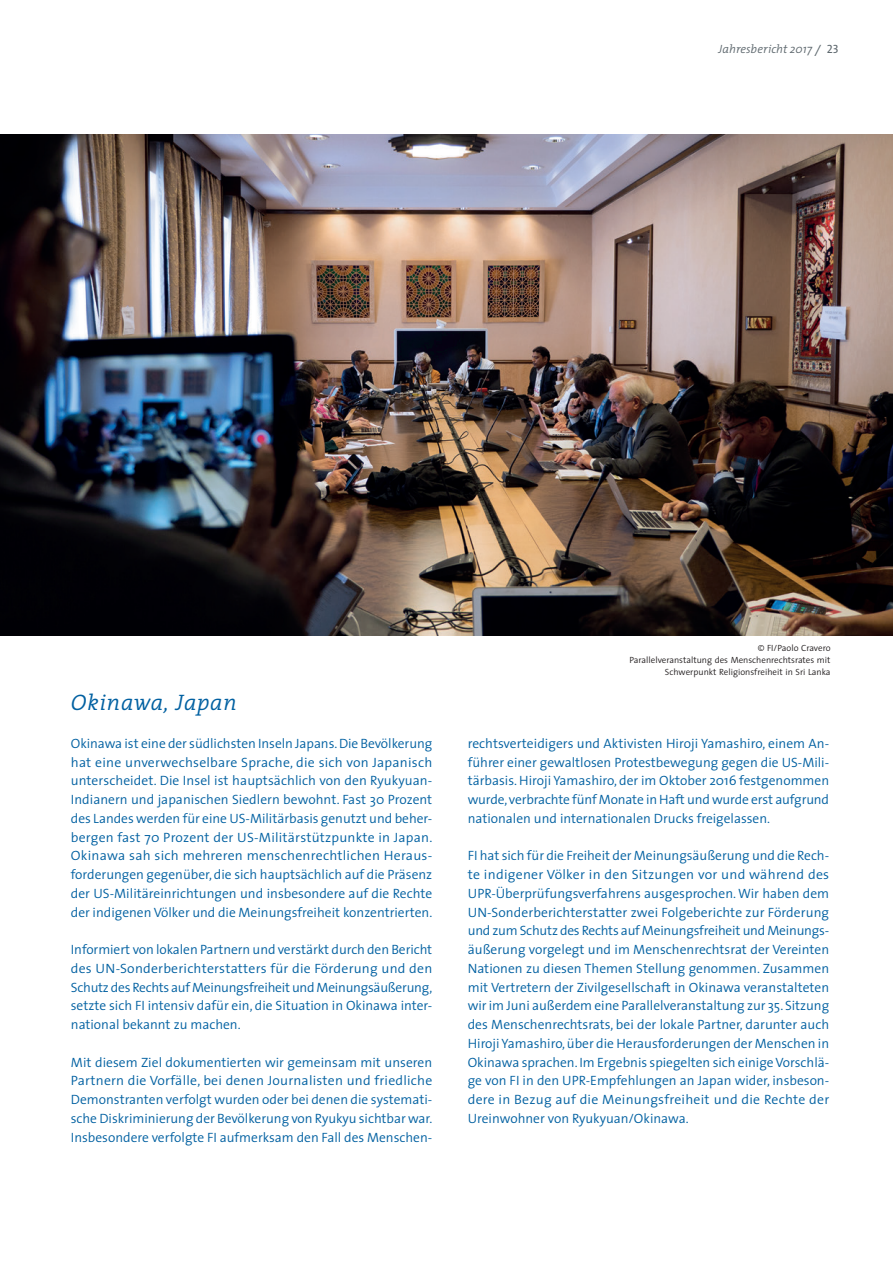
<style>
.page{position:relative;width:893px;height:1263px;background:#fff}
.page>*{position:absolute;margin:0;border:0;box-sizing:border-box;transform-origin:0 0}
.t1{font:italic 300 22.5px "The Serif";letter-spacing:.03em;color:#0160a1}
.t2{font:300 13.5px/18.8px "The Sans";color:#0160a1;text-align:justify}
.t3{font:italic 300 12px "The Mix";color:#5f696f}
.t4{font:300 9px/12px "The Sans";color:#231f20;text-align:right}
.s1{font-size:16.5px}
.s2{font-family:"The Sans Caps";font-weight:400;font-style:normal}
</style>
<div class="page">
<img style="left:0;top:135px;width:893px;height:500px">
<p class="t3" style="left:719px;top:39px;width:122px">Jahresbericht 2017 <span class="s1">/</span> <span class="s2">23</span></p>
<h1 class="t1" style="left:71px;top:684px;width:168px">Okinawa, Japan</h1>
<p class="t2" style="left:71px;top:733px;width:363px">Okinawa ist eine der südlichsten Inseln Japans.Die Bevölkerung hat eine unverwechselbare Sprache, die sich von Japanisch unterscheidet. Die Insel ist hauptsächlich von den Ryukyuan-Indianern und japanischen Siedlern bewohnt. Fast 30 Prozent des Landes werden für eine US-Militärbasis genutzt und beher&shy;bergen fast 70 Prozent der US-Militärstützpunkte in Japan.<br>Okinawa sah sich mehreren menschenrechtlichen Heraus&shy;forderungen gegenüber, die sich hauptsächlich auf die Präsenz der US-Militäreinrichtungen und insbesondere auf die Rechte der indigenen Völker und die Meinungsfreiheit konzentrierten.</p>
<p class="t2" style="left:71px;top:940px;width:363px">Informiert von lokalen Partnern und verstärkt durch den Bericht des UN-Sonderberichterstatters für die Förderung und den Schutzdes Rechts auf Meinungsfreiheit und Meinungsäußerung, setzte sich FI intensiv dafür ein, die Situation in Okinawa inter&shy;national bekannt zu machen.</p>
<p class="t2" style="left:71px;top:1052px;width:363px">Mit diesem Ziel dokumentierten wir gemeinsam mit unseren Partnern die Vorfälle, bei denen Journalisten und friedliche Demonstranten verfolgt wurden oder bei denen die systemati&shy;sche Diskriminierung der Bevölkerung von Ryukyu sichtbar war.<br>Insbesondere verfolgte FI aufmerksam den Fall des Menschen-</p>
<p class="t4" style="left:629px;top:642px;width:203px">© FI/Paolo Cravero<br>Parallelveranstaltung des Menschenrechtsrates mit<br>Schwerpunkt Religionsfreiheit in Sri Lanka</p>
<p class="t2" style="left:468px;top:733px;width:363px">rechtsverteidigers und Aktivisten Hiroji Yamashiro, einem An&shy;führer einer gewaltlosen Protestbewegung gegen die US-Mili&shy;tärbasis. Hiroji Yamashiro, der im Oktober 2016 festgenommen wurde,verbrachte fünf Monate in Haft und wurde erst aufgrund nationalen und internationalen Drucks freigelassen.</p>
<p class="t2" style="left:468px;top:846px;width:363px">FI hat sich für die Freiheit der Meinungsäußerung und die Rech&shy;te indigener Völker in den Sitzungen vor und während des UPR-Überprüfungsverfahrens ausgesprochen.Wir haben dem UN-Sonderberichterstatter zwei Folgeberichte zur Förderung und zum Schutz des Rechts auf Meinungsfreiheit und Meinungs&shy;äußerung vorgelegt und im Menschenrechtsrat der Vereinten Nationen zu diesen Themen Stellung genommen. Zusammen mit Vertretern der Zivilgesellschaft in Okinawa veranstalteten wir im Juni außerdem eine Parallelveranstaltung zur 35. Sitzung des Menschenrechtsrats, bei der lokale Partner, darunter auch Hiroji Yamashiro,über die Herausforderungen der Menschen in Okinawa sprachen. Im Ergebnis spiegelten sich einigeVorschlä&shy;ge von FI in den UPR-Empfehlungen an Japan wider, insbeson&shy;dere in Bezug auf die Meinungsfreiheit und die Rechte der Ureinwohner von Ryukyuan/Okinawa.</p>
</div>
